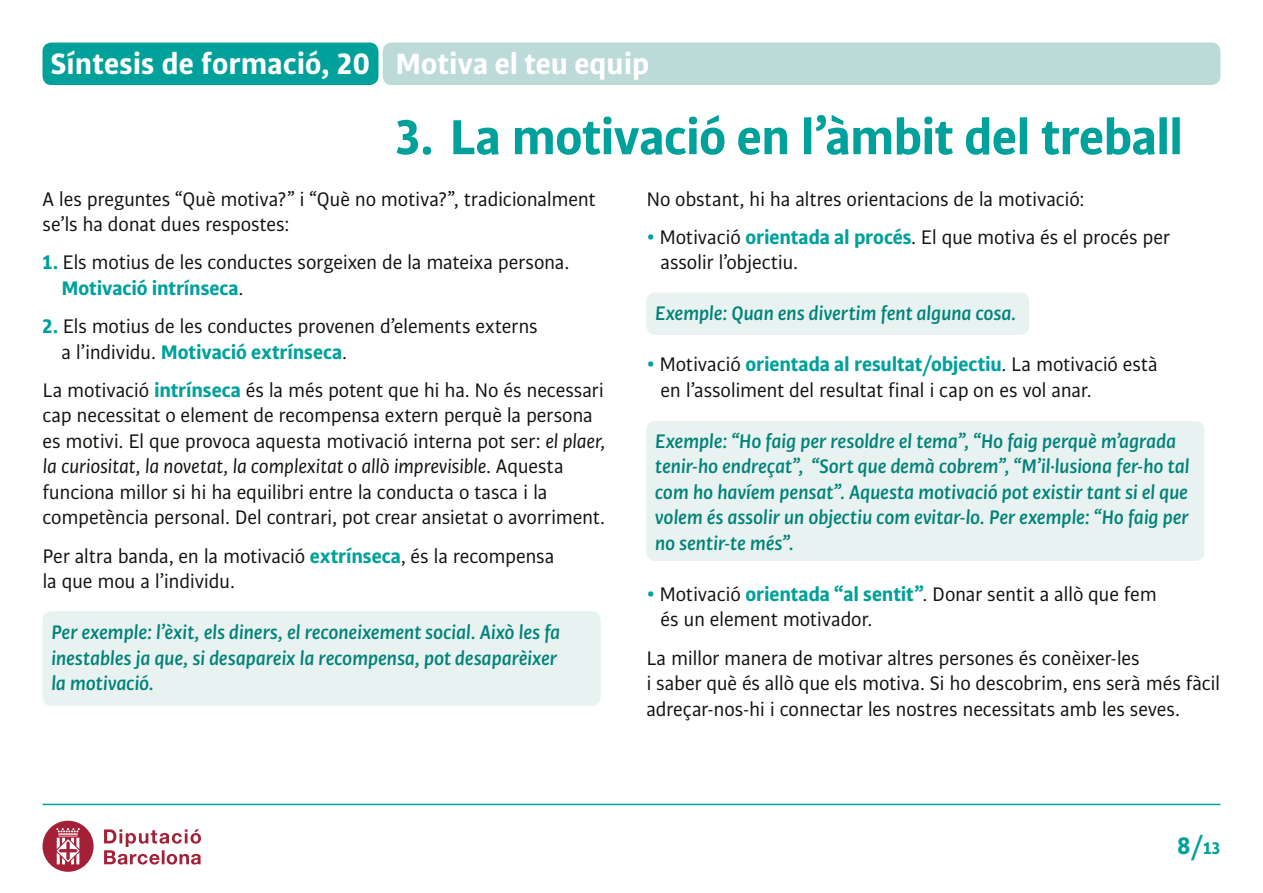
<style>
.page{position:relative;width:1263px;height:893px;background:#fff}
.page>*{position:absolute;margin:0;border:0;box-sizing:border-box;transform-origin:0 0}
.t1{font:700 52.5px "Bulo";letter-spacing:-.015em;color:#00a19b}
.t2{font:700 31.5px "Bulo";color:#fff}
.t3{font:700 25.5px "Bulo";color:#00a19b}
.t4{font:21px/25.5px "Bulo";letter-spacing:-.01em;color:#14110e}
.t5{font:italic 500 21px/25.5px "Bulo";letter-spacing:-.01em;color:#008278}
.s1{font-weight:700;color:#00a19b}
.s2{font-style:italic}
.s3{font-size:18px}
</style>
<div class="page">
<div style="left:43px;top:611px;width:558px;height:95px;background:#e7f2f1;border-radius:9px"></div>
<div style="left:646px;top:292px;width:383px;height:43px;background:#e7f2f1;border-radius:9px"></div>
<div style="left:646px;top:421px;width:558px;height:140px;background:#e7f2f1;border-radius:9px"></div>
<svg style="left:104px;top:829px;width:97px;height:35px"></svg>
<svg style="left:43px;top:821px;width:51px;height:51px"></svg>
<hr style="left:43px;top:804px;width:1177px;height:1px;background:#00a19b">
<div style="left:43px;top:43px;width:335px;height:42px;background:#00a19b;border-radius:9px"></div>
<div style="left:383px;top:43px;width:837px;height:42px;background:#bbdad8;border-radius:9px"></div>
<h2 class="t2" style="left:51px;top:43px;width:600px">Síntesis de formació, 20 Motiva el teu equip</h2>
<h1 class="t1" style="left:395px;top:103px;width:789px">3. La motivació en l’àmbit del treball</h1>
<p class="t4" style="left:43px;top:186px;width:555px">A les preguntes “Què motiva?” i “Què no motiva?”, tradicionalment se’ls ha donat dues respostes:</p>
<p class="t4" style="left:61px;top:249px;width:510px;text-indent:-19px"><span class="s1">1.</span> Els motius de les conductes sorgeixen de la mateixa persona.<br><span class="s1">Motivació intrínseca</span>.</p>
<p class="t4" style="left:61px;top:313px;width:478px;text-indent:-19px"><span class="s1">2.</span> Els motius de les conductes provenen d’elements externs a l’individu. <span class="s1">Motivació extrínseca</span>.</p>
<p class="t4" style="left:43px;top:377px;width:564px">La motivació <span class="s1">intrínseca</span> és la més potent que hi ha. No és necessari cap necessitat o element de recompensa extern perquè la persona es motivi. El que provoca aquesta motivació interna pot ser: <span class="s2">el plaer, la curiositat, la novetat, la complexitat o allò imprevisible</span>. Aquesta funciona millor si hi ha equilibri entre la conducta o tasca i la competència personal. Del contrari, pot crear ansietat o avorriment.</p>
<p class="t4" style="left:43px;top:543px;width:514px">Per altra banda, en la motivació <span class="s1">extrínseca</span>, és la recompensa la que mou a l’individu.</p>
<p class="t5" style="left:51px;top:619px;width:511px">Per exemple: l’èxit, els diners, el reconeixement social. Això les fa inestables ja que, si desapareix la recompensa, pot desaparèixer la motivació.</p>
<p class="t4" style="left:646px;top:186px;width:440px">No obstant, hi ha altres orientacions de la motivació:</p>
<p class="t4" style="left:660px;top:224px;width:511px;text-indent:-14px"><span class="s1">•</span> Motivació <span class="s1">orientada al procés</span>. El que motiva és el procés per assolir l’objectiu.</p>
<p class="t5" style="left:655px;top:300px;width:363px">Exemple: Quan ens divertim fent alguna cosa.</p>
<p class="t4" style="left:660px;top:351px;width:499px;text-indent:-14px"><span class="s1">•</span> Motivació <span class="s1">orientada al resultat/objectiu</span>. La motivació està en l’assoliment del resultat final i cap on es vol anar.</p>
<p class="t5" style="left:655px;top:428px;width:536px">Exemple: “Ho faig per resoldre el tema”, “Ho faig perquè m’agrada tenir-ho endreçat”, “Sort que demà cobrem”, “M’il·lusiona fer-ho tal com ho havíem pensat”. Aquesta motivació pot existir tant si el que volem és assolir un objectiu com evitar-lo. Per exemple: “Ho faig per no sentir-te més”.</p>
<p class="t4" style="left:660px;top:581px;width:498px;text-indent:-14px"><span class="s1">•</span> Motivació <span class="s1">orientada “al sentit”</span>. Donar sentit a allò que fem és un element motivador.</p>
<p class="t4" style="left:646px;top:644px;width:576px">La millor manera de motivar altres persones és conèixer-les<br>i saber què és allò que els motiva. Si ho descobrim, ens serà més fàcil adreçar-nos-hi i connectar les nostres necessitats amb les seves.</p>
<p class="t3" style="left:1177px;top:829px;width:45px">8/<span class="s3">13</span></p>
</div>
